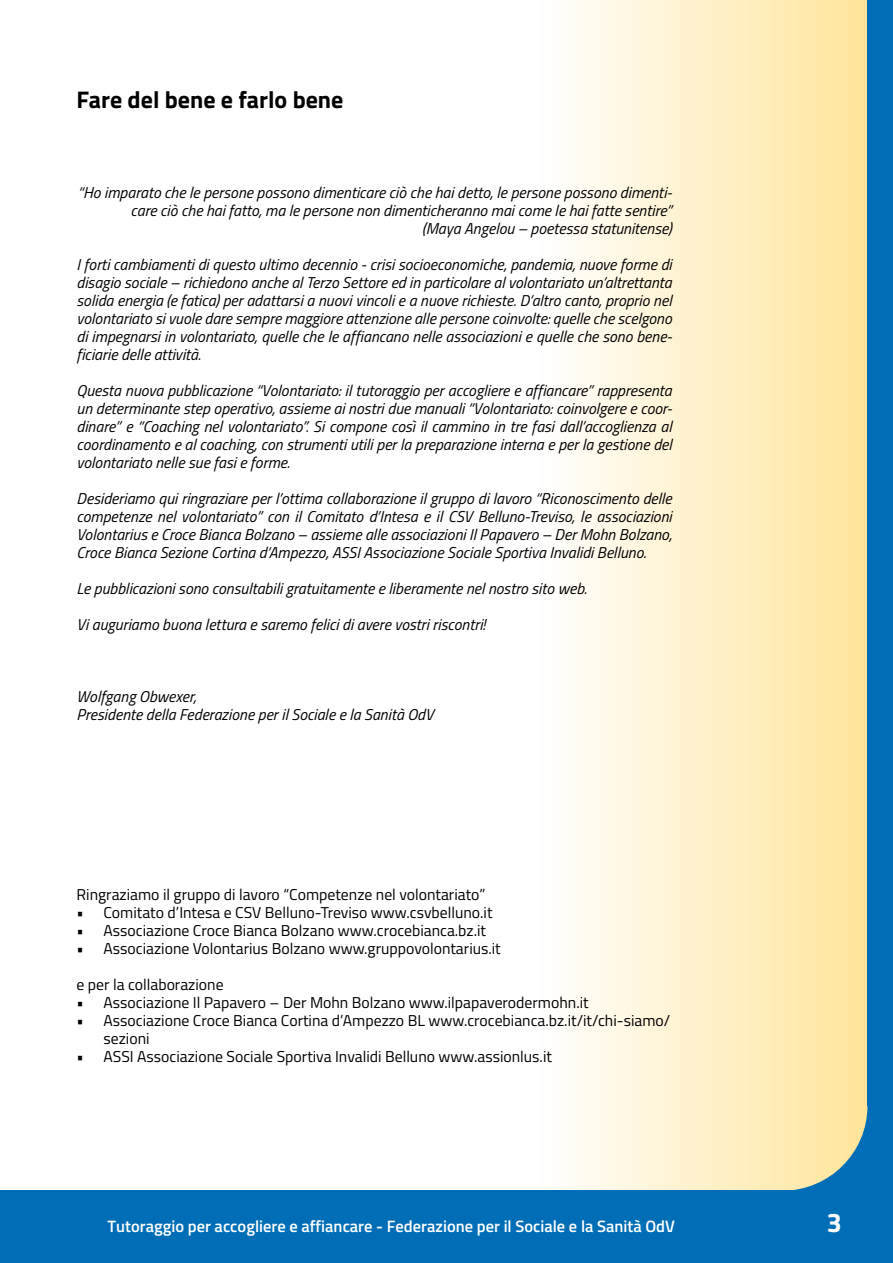
<style>
.page{position:relative;width:893px;height:1263px;background:#fff}
.page>*{position:absolute;margin:0;border:0;box-sizing:border-box;transform-origin:0 0}
.t1{font:700 27px "Titillium";color:#fff}
.t2{font:700 24px "Titillium";color:#000}
.t3{font:600 16.5px "Titillium";color:#fff}
.t4{font:italic 15.75px/18px "Titillium";color:#000;text-align:justify}
.t5{font:15.75px/18px "Titillium";color:#000}
</style>
<div class="page">
<svg style="left:542px;top:0;width:325px;height:1191px"></svg>
<div style="left:0;top:1191px;width:893px;height:72px;background:#006eb7"></div>
<div style="left:867px;top:0;width:26px;height:1106px;background:#006eb7"></div>
<svg style="left:782px;top:1106px;width:111px;height:85px;background:#99b7ad"></svg>
<h2 class="t2" style="left:77px;top:81px;width:268px">Fare del bene e farlo bene</h2>
<p class="t4" style="left:78px;top:183px;width:596px;text-align:right">“Ho imparato che le persone possono dimenticare ciò che hai detto, le persone possono dimenti&shy;care ciò che hai fatto, ma le persone non dimenticheranno mai come le hai fatte sentire”<br>(Maya Angelou – poetessa statunitense)</p>
<p class="t4" style="left:77px;top:255px;width:597px">I forti cambiamenti di questo ultimo decennio - crisi socioeconomiche, pandemia, nuove forme di disagio sociale – richiedono anche al Terzo Settore ed in particolare al volontariato un’altrettanta solida energia (e fatica) per adattarsi a nuovi vincoli e a nuove richieste. D’altro canto, proprio nel volontariato si vuole dare sempre maggiore attenzione alle persone coinvolte: quelle che scelgono di impegnarsi in volontariato, quelle che le affiancano nelle associazioni e quelle che sono bene&shy;ficiarie delle attività.</p>
<p class="t4" style="left:77px;top:381px;width:597px">Questa nuova pubblicazione “Volontariato: il tutoraggio per accogliere e affiancare” rappresenta un determinante step operativo, assieme ai nostri due manuali “Volontariato: coinvolgere e coor&shy;dinare” e “Coaching nel volontariato”. Si compone così il cammino in tre fasi dall’accoglienza al coordinamento e al coaching, con strumenti utili per la preparazione interna e per la gestione del volontariato nelle sue fasi e forme.</p>
<p class="t4" style="left:77px;top:489px;width:597px">Desideriamo qui ringraziare per l’ottima collaborazione il gruppo di lavoro “Riconoscimento delle competenze nel volontariato” con il Comitato d’Intesa e il CSV Belluno-Treviso, le associazioni Volontarius e Croce Bianca Bolzano – assieme alle associazioni Il Papavero – Der Mohn Bolzano, Croce Bianca Sezione Cortina d’Ampezzo, ASSI Associazione Sociale Sportiva Invalidi Belluno.</p>
<p class="t4" style="left:77px;top:579px;width:512px">Le pubblicazioni sono consultabili gratuitamente e liberamente nel nostro sito web.</p>
<p class="t4" style="left:77px;top:615px;width:411px">Vi auguriamo buona lettura e saremo felici di avere vostri riscontri!</p>
<p class="t4" style="left:77px;top:687px;width:359px">Wolfgang Obwexer,<br>Presidente della Federazione per il Sociale e la Sanità OdV</p>
<p class="t5" style="left:77px;top:885px;width:410px">Ringraziamo il gruppo di lavoro “Competenze nel volontariato”</p>
<p class="t5" style="left:77px;top:903px;width:418px">• Comitato d’Intesa e CSV Belluno-Treviso www.csvbelluno.it</p>
<p class="t5" style="left:77px;top:921px;width:411px">• Associazione Croce Bianca Bolzano www.crocebianca.bz.it</p>
<p class="t5" style="left:77px;top:939px;width:426px">• Associazione Volontarius Bolzano www.gruppovolontarius.it</p>
<p class="t5" style="left:77px;top:975px;width:149px">e per la collaborazione</p>
<p class="t5" style="left:77px;top:993px;width:514px">• Associazione Il Papavero – Der Mohn Bolzano www.ilpapaverodermohn.it</p>
<p class="t5" style="left:104px;top:1011px;width:568px;text-indent:-27px">• Associazione Croce Bianca Cortina d’Ampezzo BL www.crocebianca.bz.it/it/chi-siamo/ sezioni</p>
<p class="t5" style="left:77px;top:1047px;width:477px">• ASSI Associazione Sociale Sportiva Invalidi Belluno www.assionlus.it</p>
<p class="t3" style="left:108px;top:1214px;width:569px">Tutoraggio per accogliere e affiancare - Federazione per il Sociale e la Sanità OdV</p>
<h1 class="t1" style="left:827px;top:1202px;width:17px">3</h1>
</div>
